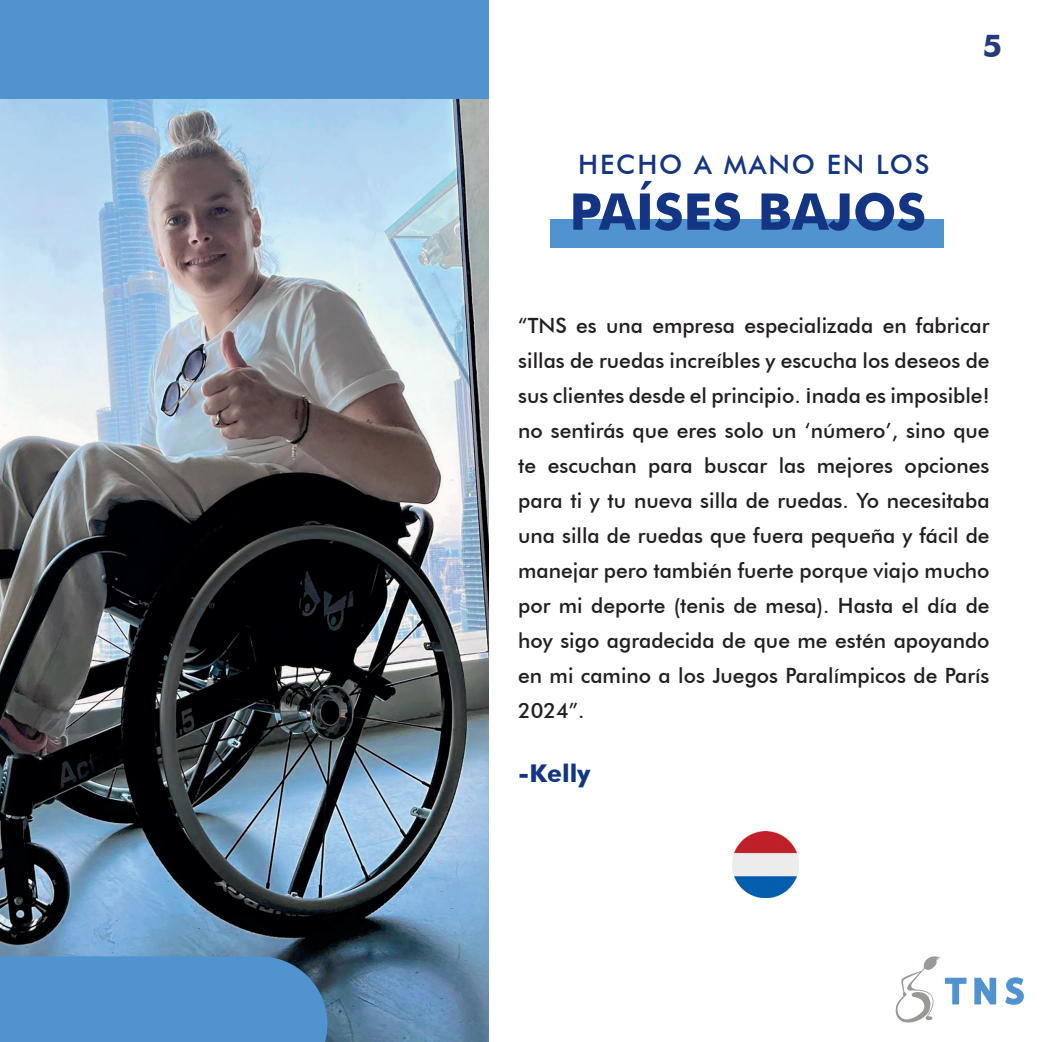
<style>
.page{position:relative;width:1042px;height:1042px;background:#fff}
.page>*{position:absolute;margin:0;border:0;box-sizing:border-box;transform-origin:0 0}
.Titel_inleiding_tekst{font:700 50.75px "Futura BT";color:#133583}
.t1{font:700 31.5px "Futura BT";color:#243a7a}
.Titel_inleiding_tekst-2{font:500 26.78px "Futura BT";letter-spacing:.07em;color:#133583}
.Titel_inleiding_tekst-3{font:700 24.5px "Futura BT";color:#133583}
.Hoofdtekst{font:500 21px/35px "Futura BT";color:#231f20;text-align:justify}
</style>
<div class="page">
<svg style="left:974px;top:977px;width:22px;height:27px"></svg>
<svg style="left:1005px;top:977px;width:19px;height:28px"></svg>
<svg style="left:895px;top:956px;width:71px;height:67px"></svg>
<img style="left:732px;top:831px;width:66px;height:66px">
<img style="left:0;top:98px;width:488px;height:944px">
<div style="left:0;top:0;width:488px;height:98px;background:#5193ce"></div>
<div style="left:0;top:956px;width:327px;height:86px;background:#5193ce"></div>
<div style="left:550px;top:219px;width:394px;height:29px;background:#5193ce"></div>
<p class="Titel_inleiding_tekst-2" style="left:578px;top:148px;width:353px">HECHO A MANO EN LOS</p>
<p class="Titel_inleiding_tekst" style="left:569px;top:181px;width:358px">PAÍSES BAJOS</p>
<h2 class="t1" style="left:982px;top:26px;width:21px">5</h2>
<p class="Hoofdtekst" style="left:518px;top:307px;width:473px">“TNS es una empresa especializada en fabricar sillas de ruedas increíbles y escucha los deseos de sus clientes desde el principio. ¡nada es imposible! no sentirás que eres solo un ‘número’, sino que te escuchan para buscar las mejores opciones para ti y tu nueva silla de ruedas. Yo necesitaba una silla de ruedas que fuera pequeña y fácil de manejar pero también fuerte porque viajo mucho por mi deporte (tenis de mesa). Hasta el día de hoy sigo agradecida de que me estén apoyando en mi camino a los Juegos Paralímpicos de París 2024”.</p>
<p class="Titel_inleiding_tekst-3" style="left:518px;top:758px;width:74px">-Kelly</p>
</div>
